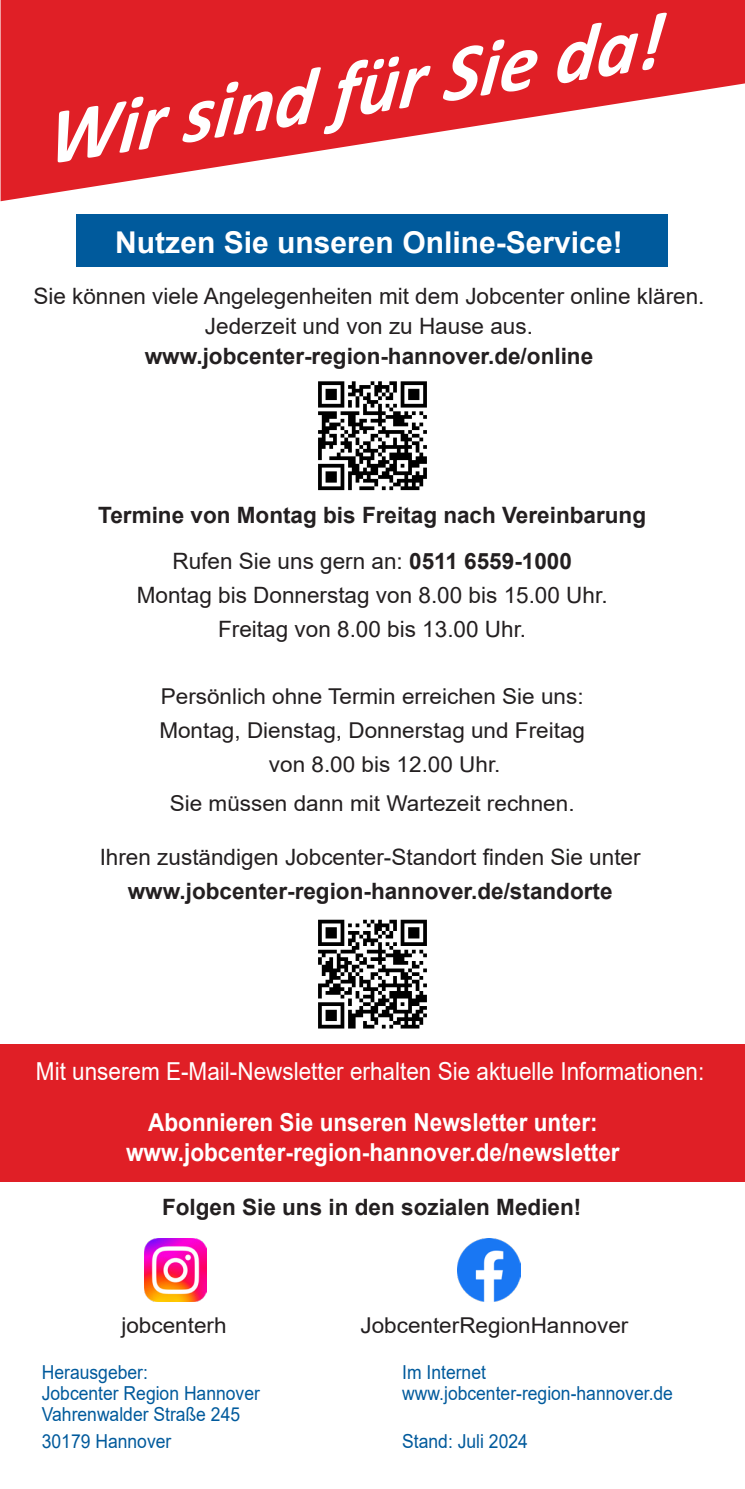
<style>
.page{position:relative;width:745px;height:1489px;background:#fff}
.page>*{position:absolute;margin:0;border:0;box-sizing:border-box;transform-origin:0 0}
.t1{font:italic 700 78.75px "Calibri";color:#fff}
.t2{font:700 30px "Arial";color:#fff}
.t3{font:700 24.75px "Arial";color:#fff;scale:.91 1}
.t4{font:24.75px "Arial";color:#fff;scale:.91 1}
.t5{font:22.5px/30px "Arial";color:#231f20;text-align:center}
.t6{font:700 22.5px "Arial";color:#231f20}
.t7{font:21.75px "Arial";color:#231f20}
.t8{font:19.25px/27px "Arial";color:#005a9c;scale:.91 1}
.s1{font-weight:700}
</style>
<div class="page">
<svg style="left:1px;top:0;width:743px;height:201px;fill:#e01f26"></svg>
<div style="left:0;top:1043px;width:744px;height:138px;background:#e01f26"></div>
<div style="left:76px;top:214px;width:591px;height:53px;background:#005a9c"></div>
<img style="left:457px;top:1238px;width:63px;height:63px">
<img style="left:144px;top:1238px;width:63px;height:63px">
<svg style="left:318px;top:381px;width:108px;height:109px"></svg>
<svg style="left:318px;top:919px;width:108px;height:109px"></svg>
<p class="t1" style="left:34px;top:83px;width:623px;rotate:-9deg">Wir sind für Sie da!</p>
<p class="t2" style="left:115px;top:221px;width:508px">Nutzen Sie unseren Online-Service!</p>
<p class="t5" style="left:33px;top:281px;width:672px">Sie können viele Angelegenheiten mit dem Jobcenter online klären.<br>Jederzeit und von zu Hause aus. <span class="s1">www.jobcenter-region-hannover.de/online</span></p>
<p class="t6" style="left:98px;top:499px;width:549px">Termine von Montag bis Freitag nach Vereinbarung</p>
<p class="t5" style="left:172px;top:546px;width:401px">Rufen Sie uns gern an: <span class="s1">0511 6559-1000</span></p>
<p class="t5" style="left:137px;top:579px;width:472px">Montag bis Donnerstag von 8.00 bis 15.00 Uhr.</p>
<p class="t5" style="left:218px;top:613px;width:309px">Freitag von 8.00 bis 13.00 Uhr.</p>
<p class="t7" style="left:161px;top:681px;width:424px">Persönlich ohne Termin erreichen Sie uns:</p>
<p class="t7" style="left:159px;top:715px;width:427px">Montag, Dienstag, Donnerstag und Freitag</p>
<p class="t7" style="left:269px;top:749px;width:233px">von 8.00 bis 12.00 Uhr.</p>
<p class="t7" style="left:170px;top:787px;width:406px">Sie müssen dann mit Wartezeit rechnen.</p>
<p class="t5" style="left:100px;top:842px;width:542px">Ihren zuständigen Jobcenter-Standort finden Sie unter</p>
<p class="t6" style="left:128px;top:875px;width:486px">www.jobcenter-region-hannover.de/standorte</p>
<p class="t4" style="left:36px;top:1053px;width:735px">Mit unserem E-Mail-Newsletter erhalten Sie aktuelle Informationen:</p>
<p class="t3" style="left:148px;top:1104px;width:495px">Abonnieren Sie unseren Newsletter unter:</p>
<p class="t3" style="left:126px;top:1134px;width:543px">www.jobcenter-region-hannover.de/newsletter</p>
<p class="t6" style="left:162px;top:1190px;width:420px">Folgen Sie uns in den sozialen Medien!</p>
<p class="t7" style="left:121px;top:1310px;width:107px">jobcenterh</p>
<p class="t7" style="left:360px;top:1310px;width:269px">JobcenterRegionHannover</p>
<p class="t8" style="left:42px;top:1358px;width:118px">Herausgeber:</p>
<p class="t8" style="left:402px;top:1358px;width:93px">Im Internet</p>
<p class="t8" style="left:42px;top:1379px;width:241px">Jobcenter Region Hannover</p>
<p class="t8" style="left:402px;top:1379px;width:299px">www.jobcenter-region-hannover.de</p>
<p class="t8" style="left:42px;top:1400px;width:219px">Vahrenwalder Straße 245<br>30179 Hannover</p>
<p class="t8" style="left:402px;top:1427px;width:139px">Stand: Juli 2024</p>
</div>
